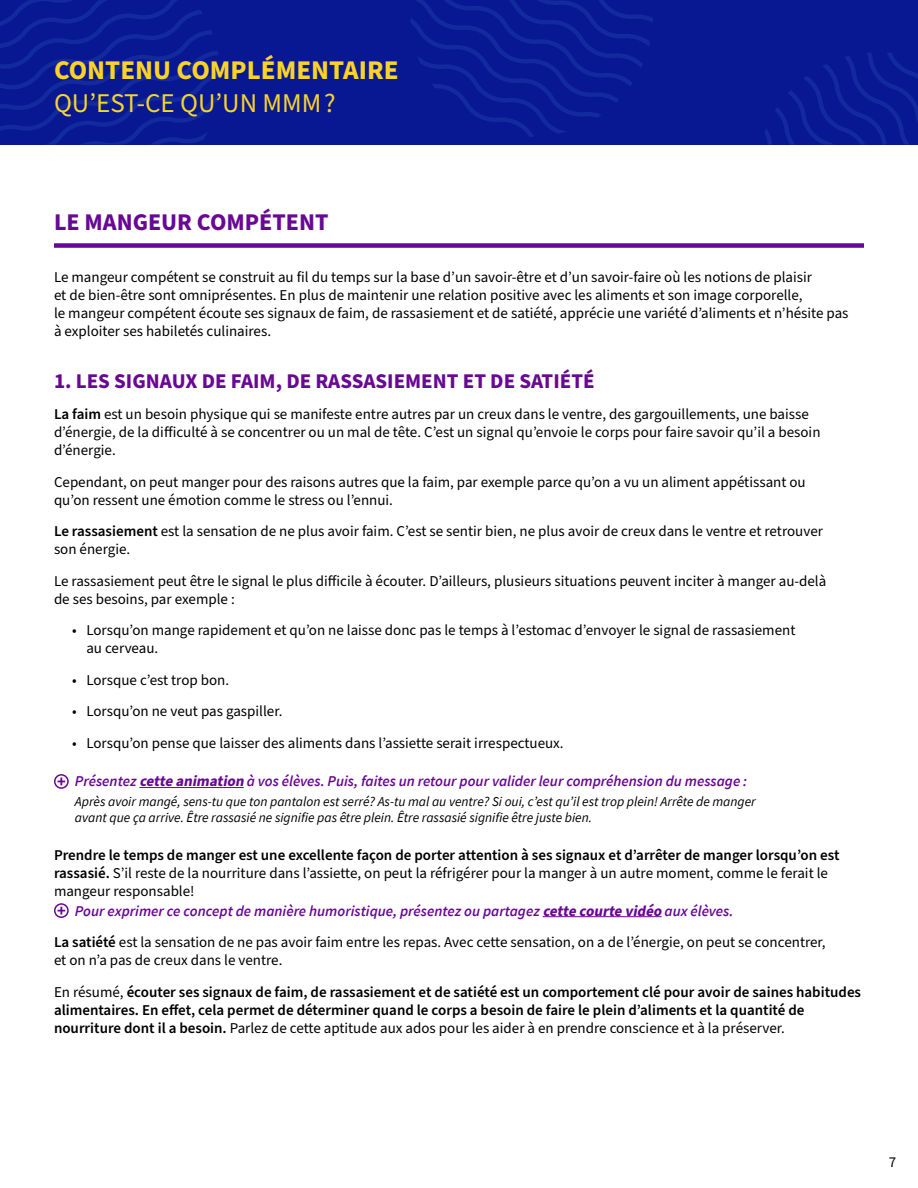
<style>
.page{position:relative;width:918px;height:1188px;background:#fff}
.page>*{position:absolute;margin:0;border:0;box-sizing:border-box;transform-origin:0 0}
.t1{font:700 27px "Source Sans Pro";color:#fad22a}
.t2{font:27px "Source Sans Pro";color:#fad22a}
.t3{font:700 24px "Source Sans Pro";color:#680893}
.t4{font:700 21px "Source Sans Pro";color:#680893}
.t5{font:15px/18px "Source Sans Pro";color:#000}
.t6{font:600 15px/31.5px "Source Sans Pro";color:#000}
.t7{font:italic 600 15px "Source Sans Pro";color:#680893}
.t8{font:italic 13.5px/16.2px "Source Sans Pro";color:#000}
.s1{font-weight:600}
.s2{font-weight:700}
.s3{font-weight:600;font-style:italic;color:#680893}
.s4{font-weight:700;font-style:italic;color:#680893}
.s5{font-weight:400}
</style>
<div class="page">
<div style="left:0;top:0;width:918px;height:145px;background:#081893"></div>
<svg style="left:411px;top:0;width:242px;height:137px"></svg>
<svg style="left:0;top:0;width:221px;height:145px"></svg>
<svg style="left:765px;top:52px;width:153px;height:93px"></svg>
<div style="left:54px;top:243px;width:810px;height:5px;background:#680893"></div>
<hr style="left:139px;top:787px;width:105px;height:1px;background:#680893">
<hr style="left:543px;top:916px;width:119px;height:1px;background:#680893">
<svg style="left:54px;top:774px;width:15px;height:15px"></svg>
<svg style="left:58px;top:778px;width:7px;height:7px"></svg>
<svg style="left:54px;top:903px;width:15px;height:15px"></svg>
<svg style="left:58px;top:907px;width:7px;height:8px"></svg>
<h1 class="t1" style="left:54px;top:52px;width:346px">CONTENU COMPLÉMENTAIRE</h1>
<h1 class="t2" style="left:54px;top:85px;width:283px">QU’EST-CE QU’UN MMM ?</h1>
<h2 class="t3" style="left:54px;top:205px;width:276px">LE MANGEUR COMPÉTENT</h2>
<p class="t5" style="left:54px;top:268px;width:796px">Le mangeur compétent se construit au fil du temps sur la base d’un savoir-être et d’un savoir-faire où les notions de plaisir<br>et de bien-être sont omniprésentes. En plus de maintenir une relation positive avec les aliments et son image corporelle,<br>le mangeur compétent écoute ses signaux de faim, de rassasiement et de satiété, apprécie une variété d’aliments et n’hésite pas à exploiter ses habiletés culinaires.</p>
<h3 class="t4" style="left:54px;top:366px;width:542px">1. LES SIGNAUX DE FAIM, DE RASSASIEMENT ET DE SATIÉTÉ</h3>
<p class="t5" style="left:54px;top:406px;width:768px"><span class="s1">La faim</span> est un besoin physique qui se manifeste entre autres par un creux dans le ventre, des gargouillements, une baisse d’énergie, de la difficulté à se concentrer ou un mal de tête. C’est un signal qu’envoie le corps pour faire savoir qu’il a besoin d’énergie.</p>
<p class="t5" style="left:54px;top:473px;width:753px">Cependant, on peut manger pour des raisons autres que la faim, par exemple parce qu’on a vu un aliment appétissant ou qu’on ressent une émotion comme le stress ou l’ennui.</p>
<p class="t5" style="left:54px;top:523px;width:771px"><span class="s1">Le rassasiement</span> est la sensation de ne plus avoir faim. C’est se sentir bien, ne plus avoir de creux dans le ventre et retrouver son énergie.</p>
<p class="t5" style="left:54px;top:572px;width:774px">Le rassasiement peut être le signal le plus difficile à écouter. D’ailleurs, plusieurs situations peuvent inciter à manger au-delà de ses besoins, par exemple :</p>
<p class="t5" style="left:86px;top:622px;width:711px;text-indent:-14px">• Lorsqu’on mange rapidement et qu’on ne laisse donc pas le temps à l’estomac d’envoyer le signal de rassasiement au cerveau.</p>
<p class="t5" style="left:72px;top:671px;width:159px">• Lorsque c’est trop bon.</p>
<p class="t5" style="left:72px;top:703px;width:212px">• Lorsqu’on ne veut pas gaspiller.</p>
<p class="t5" style="left:72px;top:734px;width:493px">• Lorsqu’on pense que laisser des aliments dans l’assiette serait irrespectueux.</p>
<p class="t7" style="left:75px;top:772px;width:674px">Présentez <span class="s2">cette animation</span> à vos élèves. Puis, faites un retour pour valider leur compréhension du message :</p>
<p class="t8" style="left:75px;top:793px;width:682px">Après avoir mangé, sens-tu que ton pantalon est serré? As-tu mal au ventre? Si oui, c’est qu’il est trop plein! Arrête de manger avant que ça arrive. Être rassasié ne signifie pas être plein. Être rassasié signifie être juste bien.</p>
<p class="t5" style="left:54px;top:847px;width:787px"><span class="s1">Prendre le temps de manger est une excellente façon de porter attention à ses signaux et d’arrêter de manger lorsqu’on est rassasié.</span> S’il reste de la nourriture dans l’assiette, on peut la réfrigérer pour la manger à un autre moment, comme le ferait le mangeur responsable!</p>
<p class="t5" style="left:54px;top:895px;width:773px;line-height:31.5px;text-indent:21px"><span class="s3">Pour exprimer ce concept de manière humoristique, présentez ou partagez</span> <span class="s4">cette courte vidéo</span> <span class="s3">aux élèves.<br></span><span class="s1">La satiété</span> est la sensation de ne pas avoir faim entre les repas. Avec cette sensation, on a de l’énergie, on peut se concentrer,</p>
<p class="t6" style="left:54px;top:945px;width:809px"><span class="s5">et on n’a pas de creux dans le ventre.<br>En résumé,</span> écouter ses signaux de faim, de rassasiement et de satiété est un comportement clé pour avoir de saines habitudes</p>
<p class="t6" style="left:54px;top:1001px;width:752px;line-height:18px">alimentaires. En effet, cela permet de déterminer quand le corps a besoin de faire le plein d’aliments et la quantité de nourriture dont il a besoin. <span class="s5">Parlez de cette aptitude aux ados pour les aider à en prendre conscience et à la préserver.</span></p>
<p class="t5" style="left:889px;top:1153px;width:9px">7</p>
</div>
